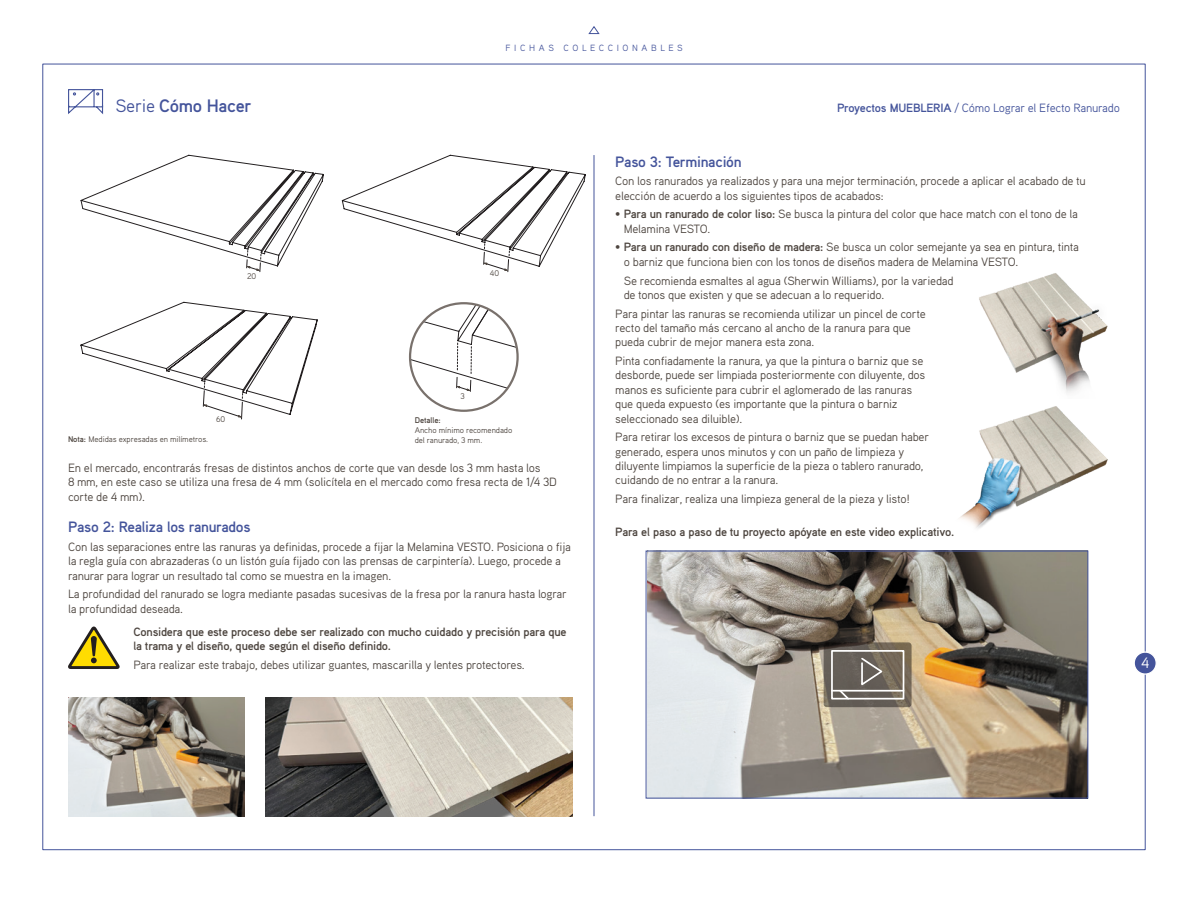
<style>
.page{position:relative;width:1188px;height:918px;background:#fff}
.page>*{position:absolute;margin:0;border:0;box-sizing:border-box;transform-origin:0 0}
.t1{font:700 18px "Aaux Pro OT";letter-spacing:-.02em;color:#44549b}
.t2{font:700 15px "Aaux Pro OT";letter-spacing:-.02em;color:#44549b}
.t3{font:15px "Aaux Pro OT";color:#fff}
.t4{font:12px/14.4px "Aaux Pro OT";letter-spacing:-.02em;color:#4d453f}
.t5{font:700 12px/14.4px "Aaux Pro OT";letter-spacing:-.02em;color:#4d453f}
.t6{font:12px "Aaux Pro OT";letter-spacing:-.02em;color:#44549b}
.t7{font:9px "Aaux Pro OT";letter-spacing:.4em;color:#44549b}
.Texto_general{font:8.25px/9.8px "Aaux Pro OT";letter-spacing:-.01em;color:#4d453f}
.t8{font:700 8.25px "Aaux Pro OT";letter-spacing:-.01em;color:#4d453f}
.s1{font-weight:400}
.s2{font-weight:700}
</style>
<div class="page">
<div style="left:1134px;top:652px;width:22px;height:22px;background:#44549b;border-radius:50%"></div>
<div style="left:1134px;top:651px;width:23px;height:24px;border:1px solid #fff;border-radius:50%"></div>
<svg style="left:68px;top:89px;width:36px;height:25px"></svg>
<svg style="left:588px;top:26px;width:12px;height:8px"></svg>
<hr style="left:594px;top:155px;width:1px;height:661px;background:#44549b">
<svg style="left:342px;top:155px;width:244px;height:117px"></svg>
<svg style="left:80px;top:302px;width:238px;height:117px"></svg>
<svg style="left:410px;top:303px;width:108px;height:108px"></svg>
<svg style="left:81px;top:155px;width:243px;height:117px"></svg>
<img style="left:68px;top:697px;width:176px;height:119px">
<img style="left:266px;top:697px;width:307px;height:119px">
<svg style="left:68px;top:626px;width:52px;height:43px"></svg>
<img style="left:960px;top:406px;width:148px;height:123px">
<img style="left:979px;top:273px;width:129px;height:120px">
<img style="left:647px;top:553px;width:441px;height:246px">
<svg style="left:824px;top:642px;width:88px;height:65px;background:#6a6156"></svg>
<div style="left:831px;top:650px;width:73px;height:50px;border:2px solid #fff"></div>
<hr style="left:832px;top:690px;width:72px;height:2px;background:#fff">
<svg style="left:838px;top:688px;width:13px;height:13px"></svg>
<svg style="left:860px;top:656px;width:25px;height:32px"></svg>
<div style="left:646px;top:551px;width:442px;height:247px;border:1px solid #44549b"></div>
<p class="t7" style="left:505px;top:42px;width:179px">FICHAS COLECCIONABLES</p>
<p class="t1" style="left:115px;top:95px;width:138px"><span class="s1">Serie</span> Cómo Hacer</p>
<p class="t6" style="left:837px;top:101px;width:284px"><span class="s2">Proyectos MUEBLERIA</span> / Cómo Lograr el Efecto Ranurado</p>
<p class="Texto_general" style="left:247px;top:271px;width:11px">20</p>
<p class="Texto_general" style="left:490px;top:268px;width:11px">40</p>
<p class="Texto_general" style="left:460px;top:391px;width:6px">3</p>
<p class="Texto_general" style="left:216px;top:414px;width:11px">60</p>
<p class="t8" style="left:415px;top:415px;width:27px">Detalle:</p>
<p class="Texto_general" style="left:415px;top:425px;width:99px">Ancho mínimo recomendado del ranurado, 3 mm.</p>
<p class="t4" style="left:68px;top:460px;width:474px">En el mercado, encontrarás fresas de distintos anchos de corte que van desde los 3 mm hasta los</p>
<p class="t4" style="left:68px;top:474px;width:491px">8 mm, en este caso se utiliza una fresa de 4 mm (solicítela en el mercado como fresa recta de 1/4 3D corte de 4 mm).</p>
<p class="Texto_general" style="left:68px;top:434px;width:142px"><span class="s2">Nota:</span> Medidas expresadas en milímetros.</p>
<p class="t2" style="left:68px;top:517px;width:184px">Paso 2: Realiza los ranurados</p>
<p class="t4" style="left:68px;top:539px;width:505px">Con las separaciones entre las ranuras ya definidas, procede a fijar la Melamina VESTO. Posiciona o fija la regla guía con abrazaderas (o un listón guía fijado con las prensas de carpintería). Luego, procede a ranurar para lograr un resultado tal como se muestra en la imagen.</p>
<p class="t4" style="left:68px;top:587px;width:500px">La profundidad del ranurado se logra mediante pasadas sucesivas de la fresa por la ranura hasta lograr la profundidad deseada.</p>
<p class="t5" style="left:134px;top:624px;width:435px">Considera que este proceso debe ser realizado con mucho cuidado y precisión para que la trama y el diseño, quede según el diseño definido.</p>
<p class="t4" style="left:134px;top:657px;width:393px">Para realizar este trabajo, debes utilizar guantes, mascarilla y lentes protectores.</p>
<p class="t2" style="left:615px;top:152px;width:128px">Paso 3: Terminación</p>
<p class="t4" style="left:615px;top:174px;width:472px">Con los ranurados ya realizados y para una mejor terminación, procede a aplicar el acabado de tu elección de acuerdo a los siguientes tipos de acabados:</p>
<p class="t4" style="left:624px;top:207px;width:456px;text-indent:-9px">• <span class="s2">Para un ranurado de color liso:</span> Se busca la pintura del color que hace match con el tono de la<br>Melamina VESTO.</p>
<p class="t4" style="left:615px;top:240px;width:465px">• <span class="s2">Para un ranurado con diseño de madera:</span> Se busca un color semejante ya sea en pintura, tinta</p>
<p class="t4" style="left:624px;top:254px;width:396px">o barniz que funciona bien con los tonos de diseños madera de Melamina VESTO.</p>
<p class="t4" style="left:624px;top:273px;width:331px">Se recomienda esmaltes al agua (Sherwin Williams), por la variedad</p>
<p class="t4" style="left:624px;top:287px;width:262px">de tonos que existen y que se adecuan a lo requerido.</p>
<p class="t4" style="left:615px;top:306px;width:312px">Para pintar las ranuras se recomienda utilizar un pincel de corte recto del tamaño más cercano al ancho de la ranura para que pueda cubrir de mejor manera esta zona.</p>
<p class="t4" style="left:615px;top:353px;width:312px">Pinta confiadamente la ranura, ya que la pintura o barniz que se desborde, puede ser limpiada posteriormente con diluyente, dos manos es suficiente para cubrir el aglomerado de las ranuras que queda expuesto (es importante que la pintura o barniz seleccionado sea diluible).</p>
<p class="t4" style="left:615px;top:430px;width:315px">Para retirar los excesos de pintura o barniz que se puedan haber generado, espera unos minutos y con un paño de limpieza y diluyente limpiamos la superficie de la pieza o tablero ranurado, cuidando de no entrar a la ranura.</p>
<p class="t4" style="left:615px;top:491px;width:296px">Para finalizar, realiza una limpieza general de la pieza y listo!</p>
<p class="t5" style="left:615px;top:524px;width:340px">Para el paso a paso de tu proyecto apóyate en este video explicativo.</p>
<p class="t3" style="left:1141px;top:653px;width:10px">4</p>
</div>
